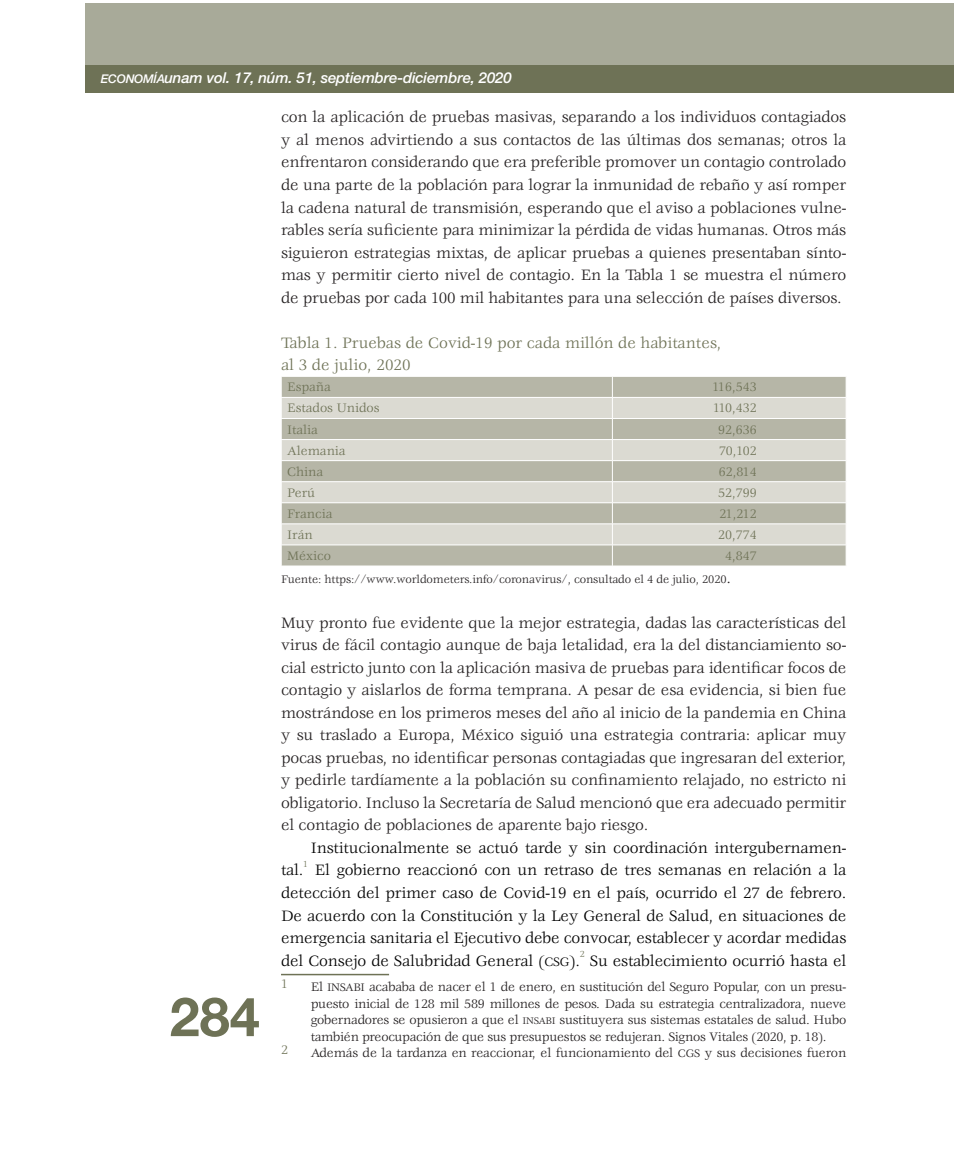
<style>
.page{position:relative;width:954px;height:1149px;background:#fff}
.page>*{position:absolute;margin:0;border:0;box-sizing:border-box;transform-origin:0 0}
.t1{font:700 54px "Helvetica Neue LT Std";color:#6e7256}
.INICIO_TXT{font:16.5px/22.5px "Veljovic";letter-spacing:-.01em;color:#231f20;text-align:justify}
.SEGUNDO_TXT{font:16.5px/22.5px "Veljovic";letter-spacing:-.01em;color:#000;text-align:justify}
.RESUMEN{font:16.5px/22.5px "Veljovic";color:#6e7256}
.t2{font:italic 500 15px "Helvetica Neue LT Std";letter-spacing:-.01em;color:#fff}
.PIE_PAG{font:13.5px/16.5px "Veljovic";letter-spacing:-.01em;color:#231f20;text-align:justify}
.Texto_cuadros{font:13.5px "Veljovic";color:#6e7256}
.PIE_PAG-2{font:13.5px "Veljovic";color:#6e7256}
.PIE_PAG-3{font:12px "Veljovic";letter-spacing:-.01em;color:#231f20}
.SEGUNDO_TXT-2{font:9.6px "Veljovic";color:#6e7256}
.s1{font-family:"Helvetica Neue LT Std Md It SC800";font-weight:400;font-style:normal;font-size:12px}
.s2{font-size:16.5px}
.s3{font-size:13.5px}
.s4{font-size:12px}
.s5{font-size:10.5px}
</style>
<div class="page">
<div style="left:85px;top:3px;width:869px;height:67px;background:#a8aa99"></div>
<div style="left:85px;top:66px;width:869px;height:27px;background:#6e7256"></div>
<div style="left:282px;top:377px;width:564px;height:188px;background:#b6b6a7"></div>
<svg style="left:282px;top:398px;width:564px;height:146px;background:#cbcac0"></svg>
<svg style="left:281px;top:377px;width:1px;height:188px"></svg>
<svg style="left:612px;top:376px;width:1px;height:189px"></svg>
<hr style="left:281px;top:397px;width:331px;height:1px;background:#fff">
<hr style="left:612px;top:397px;width:234px;height:1px;background:#fff">
<hr style="left:281px;top:418px;width:331px;height:1px;background:#fff">
<hr style="left:612px;top:418px;width:234px;height:1px;background:#fff">
<hr style="left:281px;top:439px;width:331px;height:1px;background:#fff">
<hr style="left:612px;top:439px;width:234px;height:1px;background:#fff">
<hr style="left:281px;top:460px;width:331px;height:1px;background:#fff">
<hr style="left:612px;top:460px;width:234px;height:1px;background:#fff">
<hr style="left:281px;top:481px;width:331px;height:1px;background:#fff">
<hr style="left:612px;top:481px;width:234px;height:1px;background:#fff">
<hr style="left:281px;top:502px;width:331px;height:1px;background:#fff">
<hr style="left:612px;top:502px;width:234px;height:1px;background:#fff">
<hr style="left:281px;top:523px;width:331px;height:1px;background:#fff">
<hr style="left:612px;top:523px;width:234px;height:1px;background:#fff">
<hr style="left:281px;top:544px;width:331px;height:1px;background:#fff">
<hr style="left:612px;top:544px;width:234px;height:1px;background:#fff">
<hr style="left:281px;top:973px;width:108px;height:2px;background:#6e7256">
<p class="t2" style="left:101px;top:69px;width:412px"><span class="s1">ECONOMÍA</span>unam vol. 17, núm. 51, septiembre-diciembre, 2020</p>
<p class="INICIO_TXT" style="left:281px;top:107px;width:567px">con la aplicación de pruebas masivas, separando a los individuos contagiados y al menos advirtiendo a sus contactos de las últimas dos semanas; otros la enfrentaron considerando que era preferible promover un contagio controlado de una parte de la población para lograr la inmunidad de rebaño y así romper la cadena natural de transmisión, esperando que el aviso a poblaciones vulne&shy;rables sería suficiente para minimizar la pérdida de vidas humanas. Otros más siguieron estrategias mixtas, de aplicar pruebas a quienes presentaban sínto&shy;mas y permitir cierto nivel de contagio. En la Tabla 1 se muestra el número de pruebas por cada 100 mil habitantes para una selección de países diversos.</p>
<p class="RESUMEN" style="left:281px;top:332px;width:442px">Tabla 1. Pruebas de Covid-19 por cada millón de habitantes, al 3 de julio, 2020</p>
<p class="Texto_cuadros" style="left:287px;top:380px;width:45px">España</p>
<p class="Texto_cuadros" style="left:712px;top:380px;width:46px">116,543</p>
<p class="Texto_cuadros" style="left:287px;top:401px;width:94px">Estados Unidos</p>
<p class="Texto_cuadros" style="left:713px;top:401px;width:45px">110,432</p>
<p class="Texto_cuadros" style="left:287px;top:422px;width:32px">Italia</p>
<p class="Texto_cuadros" style="left:718px;top:422px;width:40px">92,636</p>
<p class="Texto_cuadros" style="left:287px;top:443px;width:60px">Alemania</p>
<p class="Texto_cuadros" style="left:719px;top:443px;width:39px">70,102</p>
<p class="Texto_cuadros" style="left:287px;top:464px;width:38px">China</p>
<p class="Texto_cuadros" style="left:718px;top:464px;width:40px">62,814</p>
<p class="Texto_cuadros" style="left:287px;top:485px;width:30px">Perú</p>
<p class="Texto_cuadros" style="left:718px;top:485px;width:40px">52,799</p>
<p class="Texto_cuadros" style="left:287px;top:506px;width:47px">Francia</p>
<p class="Texto_cuadros" style="left:719px;top:506px;width:39px">21,212</p>
<p class="Texto_cuadros" style="left:287px;top:527px;width:27px">Irán</p>
<p class="Texto_cuadros" style="left:718px;top:527px;width:40px">20,774</p>
<p class="Texto_cuadros" style="left:287px;top:548px;width:45px">México</p>
<p class="Texto_cuadros" style="left:725px;top:548px;width:33px">4,847</p>
<p class="PIE_PAG-3" style="left:281px;top:572px;width:451px">Fuente: https://www.worldometers.info/coronavirus/, consultado el 4 de julio, 2020<span class="s2">.</span></p>
<p class="INICIO_TXT" style="left:281px;top:612px;width:567px">Muy pronto fue evidente que la mejor estrategia, dadas las características del virus de fácil contagio aunque de baja letalidad, era la del distanciamiento so&shy;cial estricto junto con la aplicación masiva de pruebas para identificar focos de contagio y aislarlos de forma temprana. A pesar de esa evidencia, si bien fue mostrándose en los primeros meses del año al inicio de la pandemia en China y su traslado a Europa, México siguió una estrategia contraria: aplicar muy pocas pruebas, no identificar personas contagiadas que ingresaran del exterior, y pedirle tardíamente a la población su confinamiento relajado, no estricto ni obligatorio. Incluso la Secretaría de Salud mencionó que era adecuado permitir el contagio de poblaciones de aparente bajo riesgo.</p>
<p class="SEGUNDO_TXT" style="left:311px;top:837px;width:537px">Institucionalmente se actuó tarde y sin coordinación intergubernamen-</p>
<p class="SEGUNDO_TXT" style="left:281px;top:859px;width:24px">tal.</p>
<p class="SEGUNDO_TXT-2" style="left:303px;top:858px;width:6px">1</p>
<p class="SEGUNDO_TXT" style="left:281px;top:859px;width:567px;text-indent:34px">El gobierno reaccionó con un retraso de tres semanas en relación a la detección del primer caso de Covid-19 en el país, ocurrido el 27 de febrero.<br>De acuerdo con la Constitución y la Ley General de Salud, en situaciones de emergencia sanitaria el Ejecutivo debe convocar, establecer y acordar medidas del Consejo de Salubridad General (<span class="s3">CSG</span>).</p>
<p class="SEGUNDO_TXT-2" style="left:580px;top:948px;width:6px">2</p>
<p class="SEGUNDO_TXT" style="left:590px;top:949px;width:258px">Su establecimiento ocurrió hasta el</p>
<h1 class="t1" style="left:170px;top:983px;width:92px">284</h1>
<p class="PIE_PAG-2" style="left:281px;top:976px;width:9px">1</p>
<p class="PIE_PAG" style="left:311px;top:978px;width:537px">El <span class="s4">INSABI</span> acababa de nacer el 1 de enero, en sustitución del Seguro Popular, con un presu&shy;puesto inicial de 128 mil 589 millones de pesos. Dada su estrategia centralizadora, nueve gobernadores se opusieron a que el <span class="s5">INSABI</span> sustituyera sus sistemas estatales de salud. Hubo también preocupación de que sus presupuestos se redujeran. Signos Vitales (2020, p. 18).</p>
<p class="PIE_PAG-2" style="left:281px;top:1042px;width:9px">2</p>
<p class="PIE_PAG" style="left:311px;top:1044px;width:537px">Además de la tardanza en reaccionar, el funcionamiento del <span class="s4">CGS</span> y sus decisiones fueron</p>
</div>
